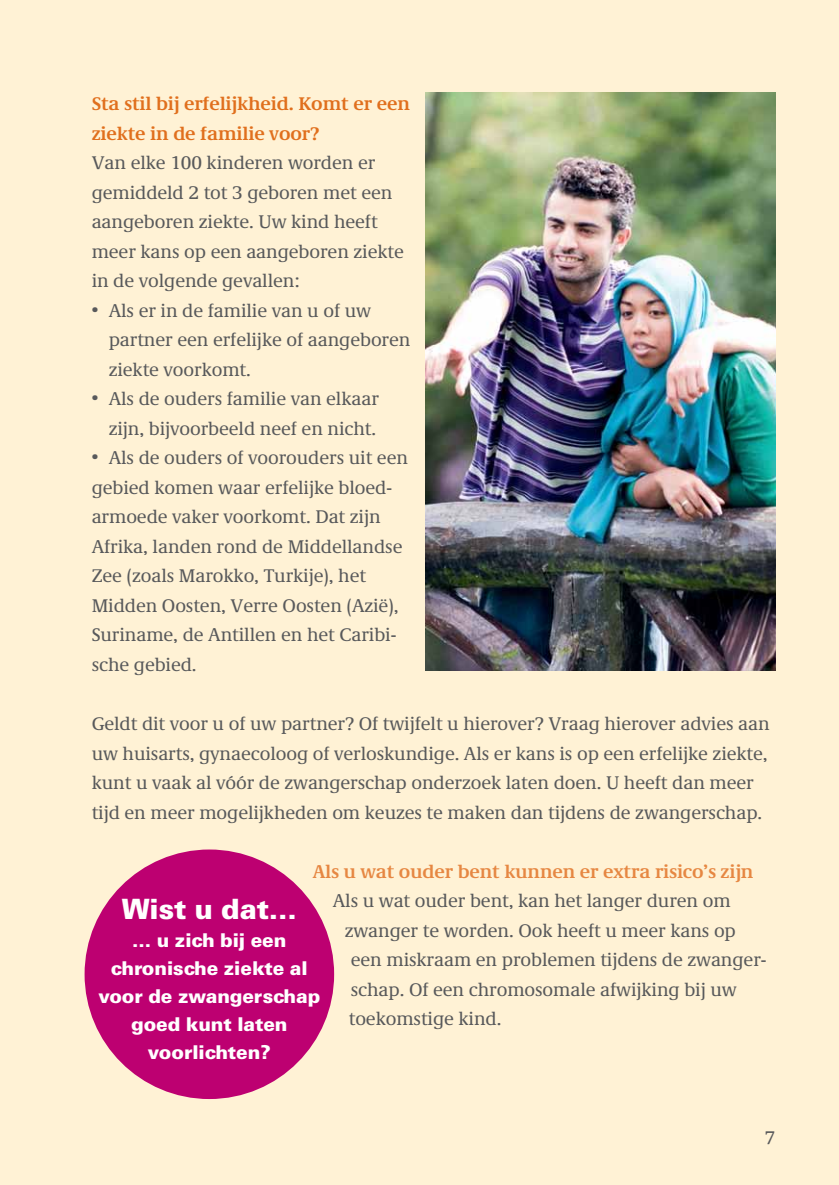
<style>
.page{position:relative;width:839px;height:1185px;background:#fff2d5}
.page>*{position:absolute;margin:0;border:0;box-sizing:border-box;transform-origin:0 0}
.t1{font:900 28px "Univers LT Std";letter-spacing:-.005em;color:#fff}
.t2{font:19px/29.6px "RIVM Demos";letter-spacing:-.005em;color:#58595b}
.t3{font:900 19px/28px "Univers LT Std";letter-spacing:-.005em;color:#fff;text-align:center}
.t4{font:700 19px/29.6px "RIVM Demos";letter-spacing:-.005em;color:#e06f1d}
.t5{font:700 19px "RIVM Demos";letter-spacing:-.005em;color:#e68742}
</style>
<div class="page">
<img style="left:425px;top:92px;width:350px;height:579px">
<div style="left:85px;top:849px;width:249px;height:250px;background:#bd0071;border-radius:50%"></div>
<p class="t4" style="left:92px;top:89px;width:320px">Sta stil bij erfelijkheid. Komt er een ziekte in de familie voor?</p>
<p class="t2" style="left:92px;top:148px;width:314px">Van elke 100 kinderen worden er gemiddeld 2 tot 3 geboren met een aangeboren ziekte. Uw kind heeft meer kans op een aangeboren ziekte in de volgende gevallen:</p>
<p class="t2" style="left:109px;top:295px;width:303px;text-indent:-17px">• Als er in de familie van u of uw partner een erfelijke of aangeboren ziekte voorkomt.</p>
<p class="t2" style="left:92px;top:384px;width:289px;text-align:right">• Als de ouders familie van elkaar zijn, bijvoorbeeld neef en nicht.</p>
<p class="t2" style="left:92px;top:443px;width:318px">• Als de ouders of voorouders uit een gebied komen waar erfelijke bloed&shy;armoede vaker voorkomt. Dat zijn<br>Afrika, landen rond de Middellandse<br>Zee (zoals Marokko, Turkije), het<br>Midden Oosten, Verre Oosten (Azië),<br>Suriname, de Antillen en het Caribi&shy;sche gebied.</p>
<p class="t2" style="left:92px;top:708px;width:679px">Geldt dit voor u of uw partner? Of twijfelt u hierover? Vraag hierover advies aan uw huisarts, gynaecoloog of verloskundige. Als er kans is op een erfelijke ziekte, kunt u vaak al vóór de zwangerschap onderzoek laten doen. U heeft dan meer tijd en meer mogelijkheden om keuzes te maken dan tijdens de zwangerschap.</p>
<p class="t5" style="left:313px;top:859px;width:442px">Als u wat ouder bent kunnen er extra risico’s zijn</p>
<p class="t2" style="left:333px;top:885px;width:399px">Als u wat ouder bent, kan het langer duren om</p>
<p class="t2" style="left:345px;top:915px;width:392px">zwanger te worden. Ook heeft u meer kans op</p>
<p class="t2" style="left:351px;top:944px;width:417px">een miskraam en problemen tijdens de zwanger-</p>
<p class="t2" style="left:351px;top:974px;width:387px">schap. Of een chromosomale afwijking bij uw</p>
<p class="t2" style="left:349px;top:1004px;width:154px">toekomstige kind.</p>
<h1 class="t1" style="left:122px;top:891px;width:177px">Wist u dat…</h1>
<p class="t3" style="left:98px;top:926px;width:223px">… u zich bij een chronische ziekte al voor de zwangerschap goed kunt laten voorlichten?</p>
<p class="t2" style="left:764px;top:1123px;width:12px">7</p>
</div>
